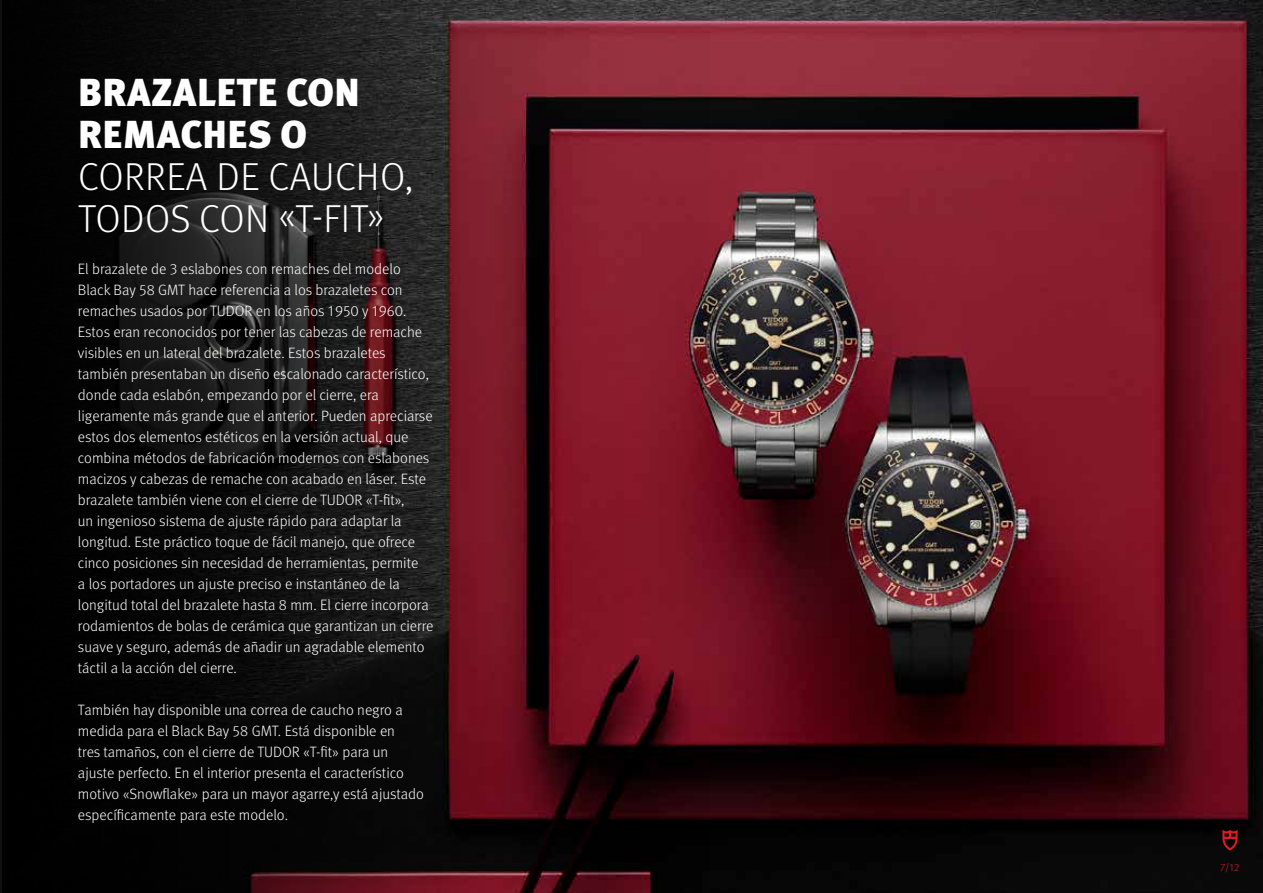
<style>
.page{position:relative;width:1263px;height:893px;background:#fff}
.page>*{position:absolute;margin:0;border:0;box-sizing:border-box;transform-origin:0 0}
.t1{font:300 39px/42px "Meta Pro";letter-spacing:.01em;color:#fff}
.t2{font:900 39px/42px "Meta Pro";letter-spacing:.01em;color:#fff}
.t3{font:300 15px/21px "Meta Pro";color:#fff}
.t4{font:300 10.5px "Meta Pro";color:#e11b22}
</style>
<div class="page">
<img style="left:830px;top:0;width:433px;height:893px">
<img style="left:0;top:0;width:830px;height:893px">
<svg style="left:1222px;top:829px;width:15px;height:21px"></svg>
<h1 class="t2" style="left:78px;top:69px;width:283px">BRAZALETE CON<br>REMACHES O</h1>
<h1 class="t1" style="left:78px;top:153px;width:337px">CORREA DE CAUCHO,<br>TODOS CON «T-FIT»</h1>
<p class="t3" style="left:78px;top:257px;width:357px">El brazalete de 3 eslabones con remaches del modelo Black Bay 58 GMT hace referencia a los brazaletes con remaches usados por TUDOR en los años 1950 y 1960.<br>Estos eran reconocidos por tener las cabezas de remache visibles en un lateral del brazalete. Estos brazaletes también presentaban un diseño escalonado característico, donde cada eslabón, empezando por el cierre, era ligeramente más grande que el anterior. Pueden apreciarse estos dos elementos estéticos en la versión actual, que combina métodos de fabricación modernos con eslabones macizos y cabezas de remache con acabado en láser. Este brazalete también viene con el cierre de TUDOR «T‑fit»,<br>un ingenioso sistema de ajuste rápido para adaptar la longitud. Este práctico toque de fácil manejo, que ofrece cinco posiciones sin necesidad de herramientas, permite<br>a los portadores un ajuste preciso e instantáneo de la longitud total del brazalete hasta 8 mm. El cierre incorpora rodamientos de bolas de cerámica que garantizan un cierre suave y seguro, además de añadir un agradable elemento táctil a la acción del cierre.</p>
<p class="t3" style="left:78px;top:698px;width:347px">También hay disponible una correa de caucho negro a medida para el Black Bay 58 GMT. Está disponible en<br>tres tamaños, con el cierre de TUDOR «T‑fit» para un ajuste perfecto. En el interior presenta el característico motivo «Snowflake» para un mayor agarre,y está ajustado específicamente para este modelo.</p>
<p class="t4" style="left:1220px;top:860px;width:21px">7/12</p>
</div>
